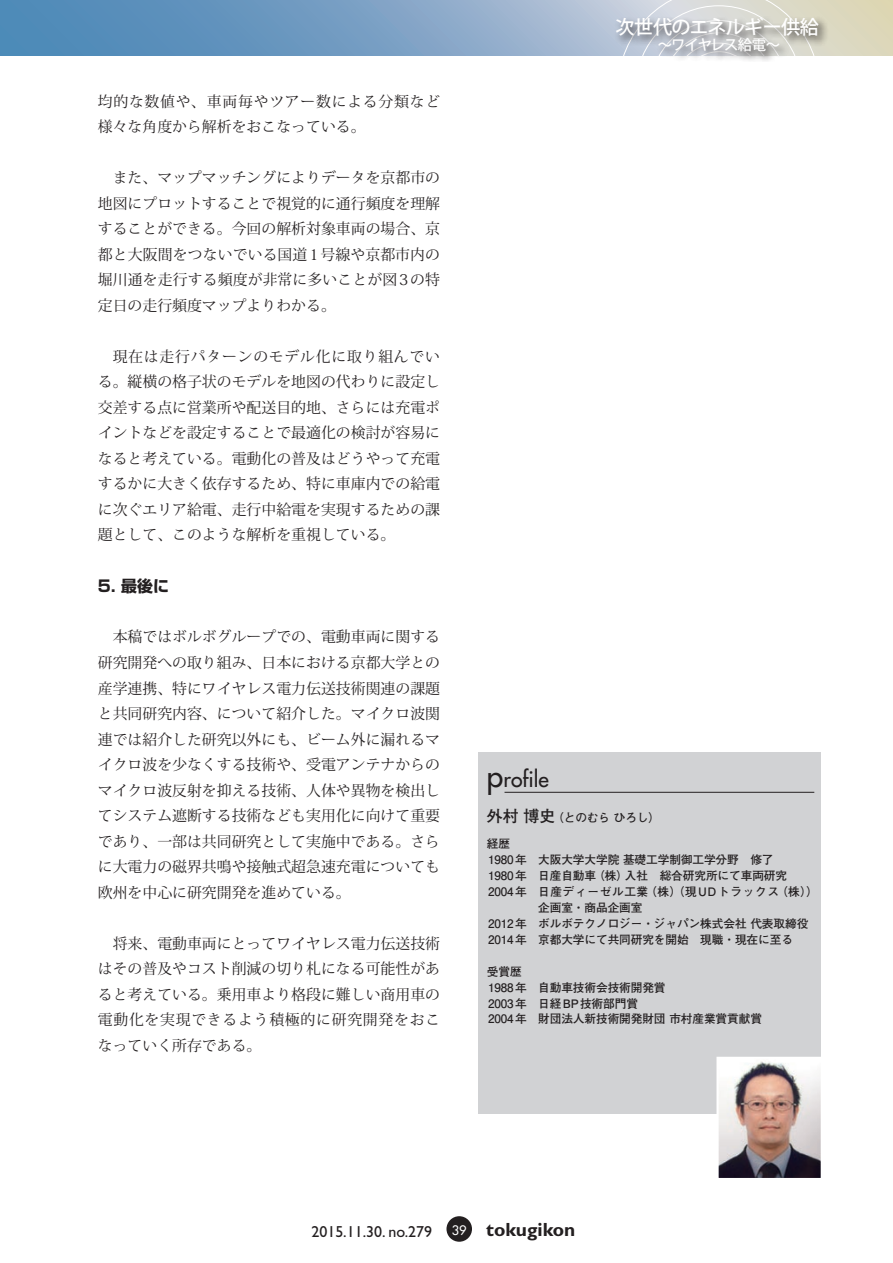
<style>
.page{position:relative;width:893px;height:1263px;background:#fff}
.page>*{position:absolute;margin:0;border:0;box-sizing:border-box;transform-origin:0 0}
.t1{font:21.3px "Futura";letter-spacing:.005em;color:#231f20}
.t2{font:500 19.2px "Koz Go Pro";letter-spacing:-.035em;color:#fff}
.t3{font:15.9px "Gill Sans";color:#231f20}
.特集小見出し{font:700 15.9px "Shin Go Pro";color:#231f20}
.特集本文{font:14.85px/25.5px "Koz Min Pro";color:#231f20;text-align:justify}
.特集本文-2{font:14.85px/25.5px "Koz Min Pro";letter-spacing:.05em;color:#231f20}
.t4{font:500 14.4px "Koz Go Pro";letter-spacing:-.06em;color:#fff}
.プロフィール{font:700 11.7px "Futo Go B101 Pro";letter-spacing:-.01em;color:#231f20}
.プロフィール-2{font:700 11.7px/15.9px "Futo Go B101 Pro";letter-spacing:.05em;color:#231f20}
.プロフィール名前{font:700 11.7px "Futo Go B101 Pro";letter-spacing:-.01em;color:#231f20}
.s1{font-size:29.7px}
.s2{font-size:15.9px}
.s3{font-family:"Futura";font-size:12.75px;color:#fff}
.s4{font-weight:700;font-size:19.2px}
</style>
<div class="page">
<div style="left:446px;top:1216px;width:26px;height:26px;background:#231f20;border-radius:50%"></div>
<svg style="left:0;top:0;width:893px;height:55px;background:#80a4c2"></svg>
<div style="left:478px;top:753px;width:343px;height:361px;background:#d1d2d4"></div>
<hr style="left:504px;top:792px;width:310px;height:1px;background:#231f20">
<img style="left:719px;top:1060px;width:101px;height:117px">
<div style="left:716px;top:1057px;width:107px;height:123px;border:2px solid #fff"></div>
<svg style="left:618px;top:0;width:199px;height:14px;background:#d9dad7"></svg>
<div style="left:613px;top:14px;width:216px;height:47px;background:#231f20;opacity:.8"></div>
<p class="特集本文-2" style="left:98px;top:88px;width:344px">均的な数値や、車両毎やツアー数による分類など様々な角度から解析をおこなっている。</p>
<p class="特集本文" style="left:98px;top:164px;width:344px;text-indent:15px">また、マップマッチングによりデータを京都市の地図にプロットすることで視覚的に通行頻度を理解することができる。今回の解析対象車両の場合、京都と大阪間をつないでいる国道1号線や京都市内の堀川通を走行する頻度が非常に多いことが図3の特定日の走行頻度マップよりわかる。</p>
<p class="特集本文" style="left:98px;top:343px;width:344px;text-indent:15px">現在は走行パターンのモデル化に取り組んでいる。縦横の格子状のモデルを地図の代わりに設定し交差する点に営業所や配送目的地、さらには充電ポイントなどを設定することで最適化の検討が容易になると考えている。電動化の普及はどうやって充電するかに大きく依存するため、特に車庫内での給電に次ぐエリア給電、走行中給電を実現するための課題として、このような解析を重視している。</p>
<p class="特集小見出し" style="left:98px;top:574px;width:73px">5. 最後に</p>
<p class="特集本文" style="left:98px;top:624px;width:344px;text-indent:15px">本稿ではボルボグループでの、電動車両に関する研究開発への取り組み、日本における京都大学との産学連携、特にワイヤレス電力伝送技術関連の課題と共同研究内容、について紹介した。マイクロ波関連では紹介した研究以外にも、ビーム外に漏れるマイクロ波を少なくする技術や、受電アンテナからのマイクロ波反射を抑える技術、人体や異物を検出してシステム遮断する技術なども実用化に向けて重要であり、一部は共同研究として実施中である。さらに大電力の磁界共鳴や接触式超急速充電についても欧州を中心に研究開発を進めている。</p>
<p class="特集本文" style="left:98px;top:930px;width:344px;text-indent:15px">将来、電動車両にとってワイヤレス電力伝送技術はその普及やコスト削減の切り札になる可能性があると考えている。乗用車より格段に難しい商用車の電動化を実現できるよう積極的に研究開発をおこなっていく所存である。</p>
<p class="t2" style="left:616px;top:14px;width:205px">次世代のエネルギー供給</p>
<p class="t4" style="left:658px;top:35px;width:124px">〜ワイヤレス給電〜</p>
<p class="t1" style="left:487px;top:765px;width:64px"><span class="s1">p</span>rofile</p>
<p class="プロフィール名前" style="left:487px;top:808px;width:175px"><span class="s2">外村 博史</span>（とのむら ひろし）</p>
<p class="プロフィール" style="left:487px;top:834px;width:25px">経歴</p>
<p class="プロフィール" style="left:488px;top:850px;width:287px">1980年　大阪大学大学院 基礎工学制御工学分野　修了</p>
<p class="プロフィール" style="left:488px;top:866px;width:301px">1980年　日産自動車（株）入社　総合研究所にて車両研究</p>
<p class="プロフィール-2" style="left:538px;top:882px;width:281px;text-indent:-50px">2004年　日産ディーゼル工業（株）（現UDトラックス（株））企画室・商品企画室</p>
<p class="プロフィール" style="left:488px;top:914px;width:322px">2012年　ボルボテクノロジー・ジャパン株式会社 代表取締役</p>
<p class="プロフィール" style="left:488px;top:930px;width:306px">2014年　京都大学にて共同研究を開始　現職・現在に至る</p>
<p class="プロフィール" style="left:487px;top:962px;width:48px">受賞歴　</p>
<p class="プロフィール" style="left:488px;top:978px;width:179px">1988年　自動車技術会技術開発賞</p>
<p class="プロフィール" style="left:488px;top:994px;width:152px">2003年　日経BP技術部門賞</p>
<p class="プロフィール" style="left:488px;top:1010px;width:275px">2004年　財団法人新技術開発財団 市村産業賞貢献賞</p>
<p class="t3" style="left:311px;top:1222px;width:265px">2015.11.30. no.279 <span class="s3">39</span> <span class="s4">tokugikon</span></p>
</div>
